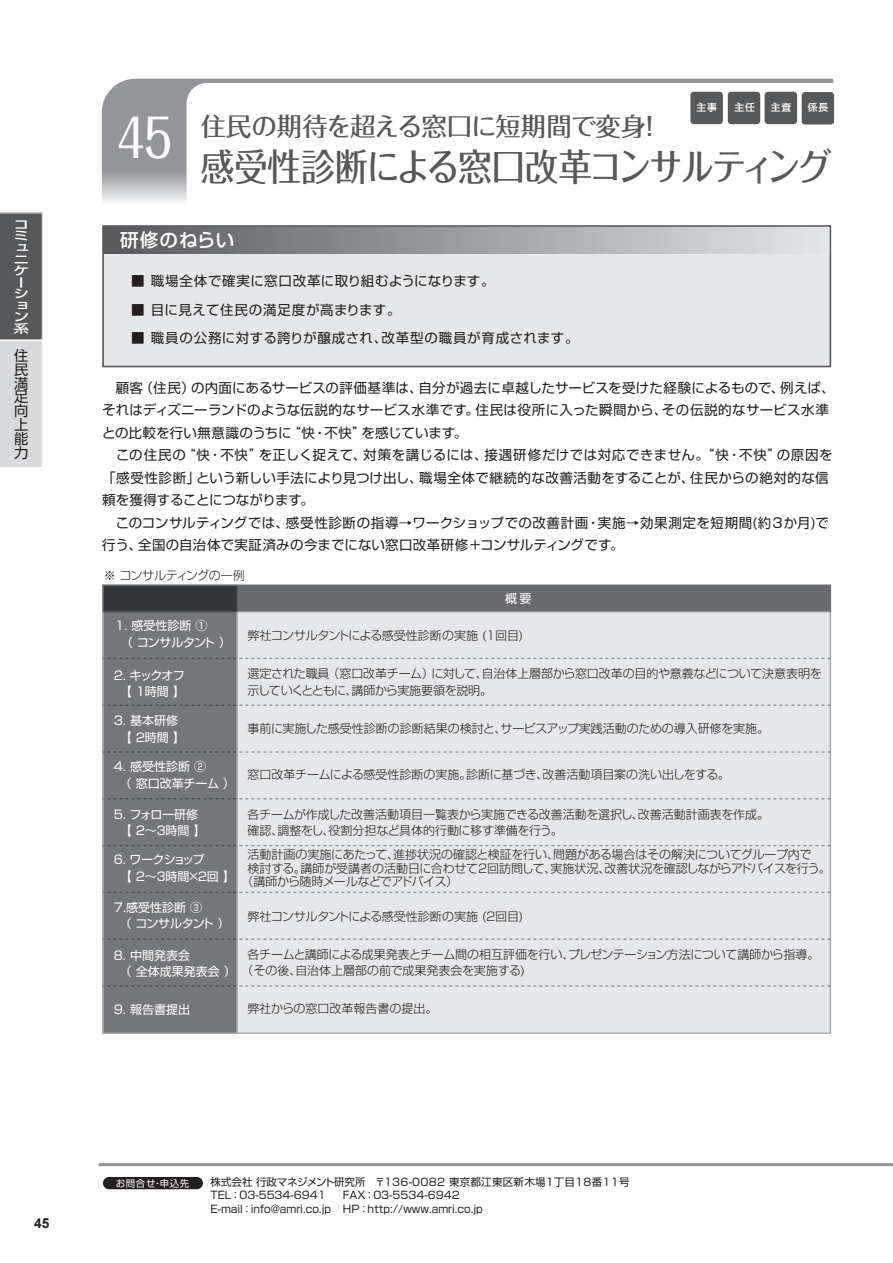
<style>
.page{position:relative;width:893px;height:1263px;background:#fff}
.page>*{position:absolute;margin:0;border:0;box-sizing:border-box;transform-origin:0 0}
.t1{font:500 37.5px "Folk Pro";letter-spacing:-.055em;color:#57585a;scale:.9 1}
.t2{font:500 25.5px "Folk Pro";letter-spacing:-.03em;color:#57585a}
.t3{font:500 18.6px "Shin Go Pro";letter-spacing:.05em;color:#fff}
.t4{font:14.25px/14px "UD Shin Go Pro";color:#231f20;text-align:justify}
.t5{font:700 13.8px "Arial";color:#231f20}
.t6{font:13.5px/22.5px "Shin Go Pro";letter-spacing:.02em;color:#231f20}
.t7{font:13.5px "Shin Go Pro";letter-spacing:.05em;color:#231f20}
.t8{font:13.5px "Shin Go Pro";letter-spacing:.045em;color:#231f20}
.t9{font:300 12px/16.5px "Shin Go Pro";letter-spacing:-.02em;color:#231f20}
.t10{font:300 12px "Shin Go Pro";color:#231f20}
.t11{font:12px/16.5px "Shin Go Pro";color:#fff}
.t12{font:300 12px "Shin Go Pro";letter-spacing:-.04em;color:#231f20}
.t13{font:12px/16.5px "Shin Go Pro";letter-spacing:-.13em;color:#fff}
.t14{font:300 12px "Shin Go Pro";letter-spacing:-.05em;color:#231f20}
.t15{font:12px/16.5px "Shin Go Pro";letter-spacing:-.03em;color:#fff}
.t16{font:12px/16.5px "Shin Go Pro";letter-spacing:-.1em;color:#fff}
.t17{font:500 11.85px/11.6px "UD Shin Go Pro";color:#fff;scale:1.32 1}
.t18{font:10.5px/13.5px "Shin Go Pro";color:#231f20}
.t19{font:500 9.75px "Shin Go Pro";letter-spacing:.1em;color:#fff}
.t20{font:9.45px "Shin Go Pro";letter-spacing:.075em;color:#fff}
.s1{font-size:52.5px;color:#fff}
.s2{font-weight:500}
</style>
<div class="page">
<div style="left:103px;top:585px;width:727px;height:448px;background:#e6e7e9"></div>
<div style="left:103px;top:585px;width:134px;height:448px;background:#757679"></div>
<div style="left:102px;top:584px;width:136px;height:450px;border:1px solid #a8a9ad"></div>
<svg style="left:104px;top:586px;width:725px;height:24px;background:#5f6064"></svg>
<div style="left:102px;top:584px;width:729px;height:28px;border:1px solid #a8a9ad"></div>
<svg style="left:102px;top:79px;width:731px;height:213px"></svg>
<svg style="left:103px;top:658px;width:727px;height:1px"></svg>
<svg style="left:103px;top:704px;width:727px;height:2px"></svg>
<svg style="left:103px;top:751px;width:727px;height:2px"></svg>
<svg style="left:103px;top:798px;width:727px;height:1px"></svg>
<svg style="left:103px;top:845px;width:727px;height:1px"></svg>
<svg style="left:103px;top:892px;width:727px;height:1px"></svg>
<svg style="left:103px;top:938px;width:727px;height:2px"></svg>
<svg style="left:103px;top:985px;width:727px;height:2px"></svg>
<div style="left:103px;top:226px;width:727px;height:140px;background:#e6e7e9"></div>
<div style="left:103px;top:226px;width:727px;height:27px;background:linear-gradient(to right,#57595c,#e4e5e7)"></div>
<div style="left:102px;top:225px;width:729px;height:142px;border:1px solid #57585a"></div>
<div style="left:802px;top:92px;width:32px;height:33px;background:#57585a;border-radius:3px"></div>
<div style="left:765px;top:92px;width:32px;height:32px;background:#57585a;border-radius:3px"></div>
<div style="left:728px;top:92px;width:32px;height:32px;background:#57585a;border-radius:3px"></div>
<div style="left:690px;top:92px;width:33px;height:32px;background:#57585a;border-radius:3px"></div>
<svg style="left:0;top:213px;width:43px;height:254px;background:#9b9c9d"></svg>
<hr style="left:99px;top:1163px;width:794px;height:3px;background:#939598">
<div style="left:103px;top:1177px;width:100px;height:12px;background:#231f20;border-radius:6px"></div>
<p class="t17" style="left:13px;top:218px;width:13px">コミュニケーション系</p>
<p class="t4" style="left:14px;top:348px;width:15px">住民満足向上能力</p>
<p class="t19" style="left:697px;top:99px;width:22px">主事</p>
<p class="t19" style="left:734px;top:99px;width:22px">主任</p>
<p class="t19" style="left:771px;top:99px;width:22px">主査</p>
<p class="t19" style="left:808px;top:99px;width:22px">係長</p>
<h2 class="t2" style="left:118px;top:105px;width:546px"><span class="s1">45</span> 住民の期待を超える窓口に短期間で変身！</h2>
<h1 class="t1" style="left:201px;top:135px;width:702px">感受性診断による窓口改革コンサルティング</h1>
<h3 class="t3" style="left:120px;top:225px;width:116px">研修のねらい</h3>
<p class="t6" style="left:131px;top:268px;width:365px">■ 職場全体で確実に窓口改革に取り組むようになります。</p>
<p class="t8" style="left:131px;top:299px;width:271px">■ 目に見えて住民の満足度が高まります。</p>
<p class="t7" style="left:131px;top:327px;width:449px">■ 職員の公務に対する誇りが醸成され、改革型の職員が育成されます。</p>
<p class="t6" style="left:102px;top:375px;width:734px">　顧客（住民）の内面にあるサービスの評価基準は、自分が過去に卓越したサービスを受けた経験によるもので、例えば、それはディズニーランドのような伝説的なサービス水準です。住民は役所に入った瞬間から、その伝説的なサービス水準との比較を行い無意識のうちに“快・不快”を感じています。<br>　この住民の“快・不快”を正しく捉えて、対策を講じるには、接遇研修だけでは対応できません。“快・不快”の原因を「感受性診断」という新しい手法により見つけ出し、職場全体で継続的な改善活動をすることが、住民からの絶対的な信頼を獲得することにつながります。<br>　このコンサルティングでは、感受性診断の指導→ワークショップでの改善計画・実施→効果測定を短期間(約３か月)で行う、全国の自治体で実証済みの今までにない窓口改革研修＋コンサルティングです。</p>
<p class="t12" style="left:104px;top:565px;width:142px">※ コンサルティングの一例</p>
<p class="t11" style="left:115px;top:616px;width:117px">1. 感受性診断 <span class="s2">①<br></span>　（ コンサルタント ）</p>
<p class="t16" style="left:114px;top:665px;width:73px">2. キックオフ　【 １時間 】</p>
<p class="t11" style="left:114px;top:711px;width:73px">3. 基本研修　【 ２時間 】</p>
<p class="t11" style="left:114px;top:757px;width:122px">4. 感受性診断 ②<br>　（ 窓口改革チーム ）</p>
<p class="t15" style="left:114px;top:804px;width:93px">5. フォロー研修　【 ２～３時間 】</p>
<p class="t13" style="left:114px;top:850px;width:123px">6. ワークショップ<br>　【 ２～３時間×２回 】</p>
<p class="t11" style="left:114px;top:897px;width:117px">7．感受性診断 ③<br>　（ コンサルタント ）</p>
<p class="t11" style="left:114px;top:945px;width:123px">8. 中間発表会<br>　（ 全体成果発表会 ）</p>
<p class="t11" style="left:114px;top:999px;width:78px">9. 報告書提出</p>
<p class="t11" style="left:505px;top:588px;width:28px">概要</p>
<p class="t12" style="left:248px;top:625px;width:277px">弊社コンサルタントによる感受性診断の実施 (１回目)</p>
<p class="t9" style="left:248px;top:664px;width:576px">選定された職員 （窓口改革チーム）に対して、自治体上層部から窓口改革の目的や意義などについて決意表明を示していくとともに、講師から実施要領を説明。</p>
<p class="t10" style="left:248px;top:718px;width:523px">事前に実施した感受性診断の診断結果の検討と、サービスアップ実践活動のための導入研修を実施。</p>
<p class="t10" style="left:248px;top:764px;width:484px">窓口改革チームによる感受性診断の実施。診断に基づき、改善活動項目案の洗い出しをする。</p>
<p class="t9" style="left:248px;top:804px;width:523px">各チームが作成した改善活動項目一覧表から実施できる改善活動を選択し、改善活動計画表を作成。確認、調整をし、役割分担など具体的行動に移す準備を行う。</p>
<p class="t9" style="left:248px;top:845px;width:566px">活動計画の実施にあたって、進捗状況の確認と検証を行い、問題がある場合はその解決についてグループ内で</p>
<p class="t9" style="left:248px;top:858px;width:585px">検討する。講師が受講者の活動日に合わせて2回訪問して、実施状況、改善状況を確認しながらアドバイスを行う。</p>
<p class="t14" style="left:242px;top:872px;width:218px">（講師から随時メールなどでアドバイス）</p>
<p class="t12" style="left:248px;top:906px;width:277px">弊社コンサルタントによる感受性診断の実施 (２回目)</p>
<p class="t9" style="left:242px;top:944px;width:579px;text-indent:6px">各チームと講師による成果発表とチーム間の相互評価を行い、プレゼンテーション方法について講師から指導。（その後、自治体上層部の前で成果発表会を実施する)</p>
<p class="t10" style="left:248px;top:999px;width:191px">弊社からの窓口改革報告書の提出。</p>
<p class="t5" style="left:34px;top:1213px;width:17px">45</p>
<p class="t20" style="left:116px;top:1175px;width:75px">お問合せ・申込先</p>
<p class="t18" style="left:211px;top:1174px;width:420px">株式会社 行政マネジメント研究所 〒136-0082 東京都江東区新木場１丁目18番11号<br>TEL：03-5534-6941</p>
<p class="t18" style="left:211px;top:1187px;width:274px;text-indent:132px">FAX：03-5534-6942<br>E-mail：info@amri.co.jp HP：http://www.amri.co.jp</p>
</div>
